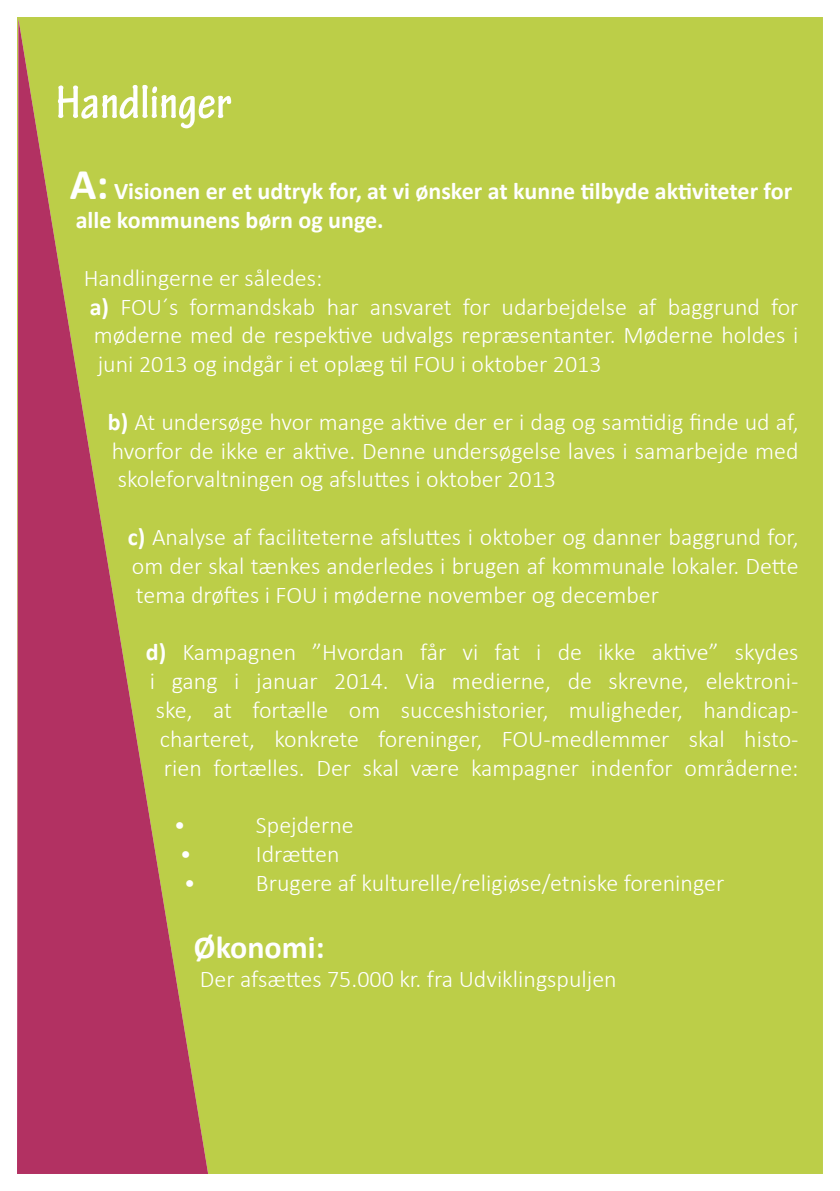
<style>
.page{position:relative;width:840px;height:1191px;background:#fff}
.page>*{position:absolute;margin:0;border:0;box-sizing:border-box;transform-origin:0 0}
.t1{font:700 condensed 50px "Tekton Pro";color:#fff}
.t2{font:700 32px "Calibri";color:#fff}
.t3{font:300 24px/28.8px "Calibri";color:#fff;text-align:justify}
.t4{font:700 24px/28.8px "Calibri";color:#fff}
.s1{font-size:44px}
.s2{font-weight:700}
</style>
<div class="page">
<div style="left:17px;top:17px;width:805px;height:1157px;background:#bcce48"></div>
<svg style="left:17px;top:18px;width:191px;height:1156px;background:#b77f55"></svg>
<p class="t1" style="left:56px;top:73px;width:177px">Handlinger</p>
<p class="t4" style="left:70px;top:177px;width:723px"><span class="s1">A:</span> Visionen er et udtryk for, at vi ønsker at kunne tilbyde aktiviteter for alle kommunens børn og unge.</p>
<p class="t3" style="left:84px;top:263px;width:240px">Handlingerne er således:</p>
<p class="t3" style="left:90px;top:292px;width:710px"><span class="s2">a)</span> FOU´s formandskab har ansvaret for udarbejdelse af baggrund for møderne med de respektive udvalgs repræsentanter. Møderne holdes i juni 2013 og indgår i et oplæg til FOU i oktober 2013</p>
<p class="t3" style="left:108px;top:407px;width:692px"><span class="s2">b)</span> At undersøge hvor mange aktive der er i dag og samtidig finde ud af, hvorfor de ikke er aktive. Denne undersøgelse laves i samarbejde med skoleforvaltningen og afsluttes i oktober 2013</p>
<p class="t3" style="left:128px;top:522px;width:672px"><span class="s2">c)</span> Analyse af faciliteterne afsluttes i oktober og danner baggrund for, om der skal tænkes anderledes i brugen af kommunale lokaler. Dette tema drøftes i FOU i møderne november og december</p>
<p class="t3" style="left:146px;top:637px;width:654px;text-align:right"><span class="s2">d)</span> Kampagnen ”Hvordan får vi fat i de ikke aktive” skydes i gang i januar 2014. Via medierne, de skrevne, elektroni&shy;ske, at fortælle om succeshistorier, muligheder, handicap&shy;charteret, konkrete foreninger, FOU-medlemmer skal histo&shy;rien fortælles. Der skal være kampagner indenfor områderne:</p>
<p class="t3" style="left:174px;top:810px;width:13px">•</p>
<p class="t3" style="left:256px;top:810px;width:99px">Spejderne</p>
<p class="t3" style="left:180px;top:839px;width:13px">•</p>
<p class="t3" style="left:256px;top:839px;width:85px">Idrætten</p>
<p class="t3" style="left:184px;top:868px;width:13px">•</p>
<p class="t3" style="left:256px;top:868px;width:469px">Brugere af kulturelle/religiøse/etniske foreninger</p>
<p class="t2" style="left:194px;top:927px;width:132px">Økonomi:</p>
<p class="t3" style="left:200px;top:964px;width:418px">Der afsættes 75.000 kr. fra Udviklingspuljen</p>
</div>
